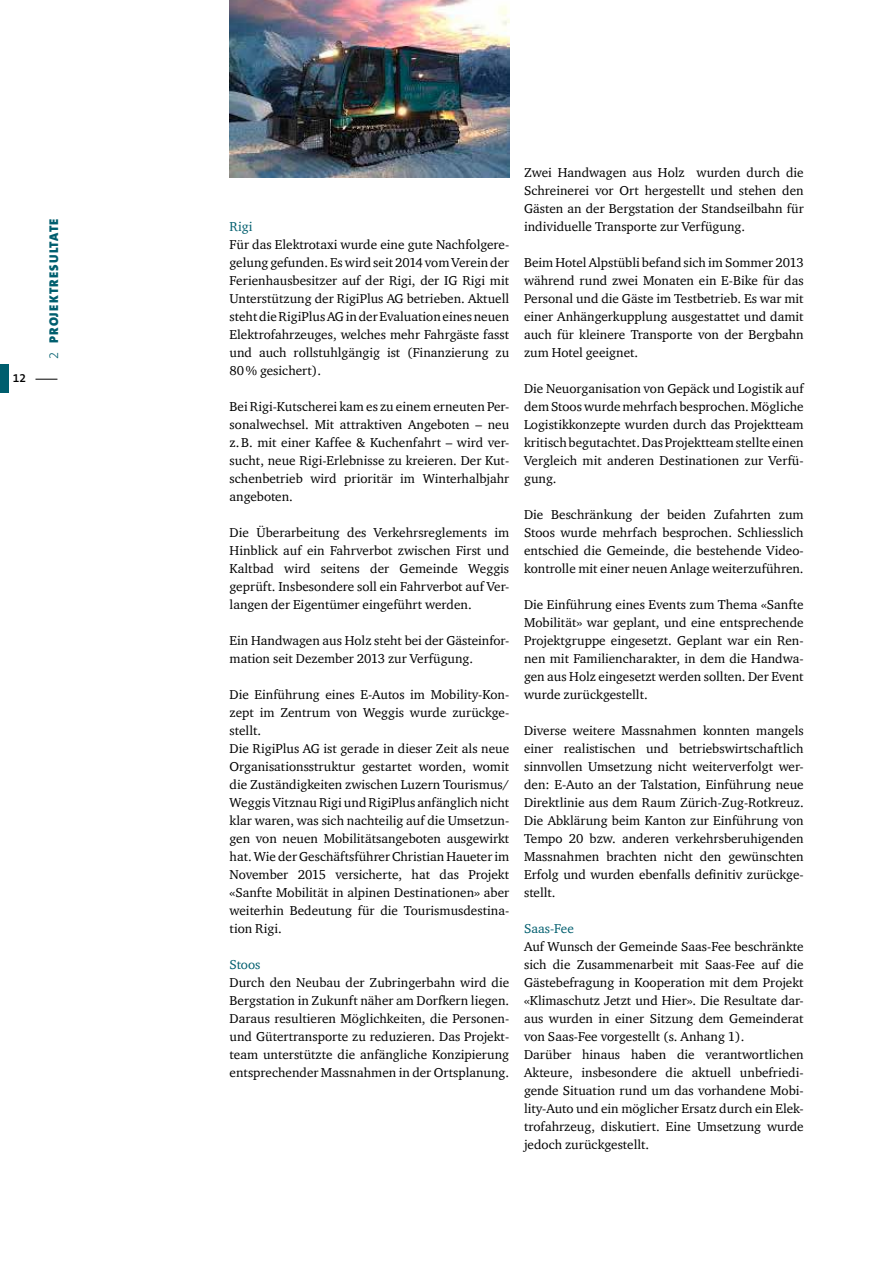
<style>
.page{position:relative;width:893px;height:1263px;background:#fff}
.page>*{position:absolute;margin:0;border:0;box-sizing:border-box;transform-origin:0 0}
.t1{font:13.2px/18px "ITC Charter Com";color:#000;text-align:justify}
.t2{font:13.2px "ITC Charter Com";color:#005e6e}
.t3{font:900 12.75px "The Sans B W9";letter-spacing:.095em;color:#005e6e}
.t4{font:600 12px "The Sans B W6";color:#000}
.s1{font-family:"The Sans B W3";font-weight:300}
</style>
<div class="page">
<img style="left:230px;top:0;width:279px;height:177px">
<svg style="left:35px;top:379px;width:22px;height:1px"></svg>
<div style="left:0;top:364px;width:9px;height:29px;background:#005e6e"></div>
<p class="t4" style="left:13px;top:370px;width:15px">12</p>
<p class="t3" style="left:46px;top:358px;width:141px;rotate:-90deg"><span class="s1">2</span> PROJEKTRESULTATE</p>
<p class="t2" style="left:230px;top:218px;width:24px">Rigi</p>
<p class="t1" style="left:230px;top:235px;width:281px">Für das Elektrotaxi wurde eine gute Nachfolgere&shy;gelung gefunden. Es wird seit 2014 vom Verein der Ferienhausbesitzer auf der Rigi, der IG Rigi mit Unterstützung der RigiPlus AG betrieben. Aktuell steht die RigiPlus AG in der Evaluation eines neuen Elektrofahrzeuges, welches mehr Fahrgäste fasst und auch rollstuhlgängig ist (Finanzierung zu 80% gesichert).</p>
<p class="t1" style="left:230px;top:397px;width:281px">Bei Rigi-Kutscherei kam es zu einem erneuten Per&shy;sonalwechsel. Mit attraktiven Angeboten – neu z.B. mit einer Kaffee &amp; Kuchenfahrt – wird ver&shy;sucht, neue Rigi-Erlebnisse zu kreieren. Der Kut&shy;schenbetrieb wird prioritär im Winterhalbjahr angeboten.</p>
<p class="t1" style="left:230px;top:523px;width:281px">Die Überarbeitung des Verkehrsreglements im Hinblick auf ein Fahrverbot zwischen First und Kaltbad wird seitens der Gemeinde Weggis geprüft. Insbesondere soll ein Fahrverbot auf Ver&shy;langen der Eigentümer eingeführt werden.</p>
<p class="t1" style="left:230px;top:631px;width:281px">Ein Handwagen aus Holz steht bei der Gästeinfor&shy;mation seit Dezember 2013 zur Verfügung.</p>
<p class="t1" style="left:230px;top:685px;width:281px;text-align:left">Die Einführung eines E-Autos im Mobility-Kon&shy;zept im Zentrum von Weggis wurde zurückge&shy;stellt.<br>Die RigiPlus AG ist gerade in dieser Zeit als neue Organisationsstruktur gestartet worden, womit die Zuständigkeiten zwischen Luzern Tourismus/ Weggis Vitznau Rigi und RigiPlus anfänglich nicht klar waren, was sich nachteilig auf die Umsetzun&shy;gen von neuen Mobilitätsangeboten ausgewirkt hat. Wie der Geschäftsführer Christian Haueter im November 2015 versicherte, hat das Projekt «Sanfte Mobilität in alpinen Destinationen» aber weiterhin Bedeutung für die Tourismusdestina&shy;tion Rigi.</p>
<p class="t2" style="left:230px;top:956px;width:32px">Stoos</p>
<p class="t1" style="left:230px;top:973px;width:281px">Durch den Neubau der Zubringerbahn wird die Bergstation in Zukunft näher am Dorfkern liegen.<br>Daraus resultieren Möglichkeiten, die Personen&shy;und Gütertransporte zu reduzieren. Das Projekt&shy;team unterstützte die anfängliche Konzipierung entsprechender Massnahmen in der Ortsplanung.</p>
<p class="t1" style="left:524px;top:163px;width:281px">Zwei Handwagen aus Holz wurden durch die Schreinerei vor Ort hergestellt und stehen den Gästen an der Bergstation der Standseilbahn für individuelle Transporte zur Verfügung.</p>
<p class="t1" style="left:524px;top:253px;width:281px">Beim Hotel Alpstübli befand sich im Sommer 2013 während rund zwei Monaten ein E-Bike für das Personal und die Gäste im Testbetrieb. Es war mit einer Anhängerkupplung ausgestattet und damit auch für kleinere Transporte von der Bergbahn zum Hotel geeignet.</p>
<p class="t1" style="left:524px;top:379px;width:281px">Die Neuorganisation von Gepäck und Logistik auf dem Stoos wurde mehrfach besprochen. Mögliche Logistikkonzepte wurden durch das Projektteam kritisch begutachtet. Das Projektteam stellte einen Vergleich mit anderen Destinationen zur Verfü&shy;gung.</p>
<p class="t1" style="left:524px;top:505px;width:281px">Die Beschränkung der beiden Zufahrten zum Stoos wurde mehrfach besprochen. Schliesslich entschied die Gemeinde, die bestehende Video&shy;kontrolle mit einer neuen Anlage weiterzuführen.</p>
<p class="t1" style="left:524px;top:595px;width:281px">Die Einführung eines Events zum Thema «Sanfte Mobilität» war geplant, und eine entsprechende Projektgruppe eingesetzt. Geplant war ein Ren&shy;nen mit Familiencharakter, in dem die Handwa&shy;gen aus Holz eingesetzt werden sollten. Der Event wurde zurückgestellt.</p>
<p class="t1" style="left:524px;top:721px;width:281px">Diverse weitere Massnahmen konnten mangels einer realistischen und betriebswirtschaftlich sinnvollen Umsetzung nicht weiterverfolgt wer&shy;den: E-Auto an der Talstation, Einführung neue Direktlinie aus dem Raum Zürich-Zug-Rotkreuz.<br>Die Abklärung beim Kanton zur Einführung von Tempo 20 bzw. anderen verkehrsberuhigenden Massnahmen brachten nicht den gewünschten Erfolg und wurden ebenfalls definitiv zurückge&shy;stellt.</p>
<p class="t2" style="left:524px;top:920px;width:51px">Saas-Fee</p>
<p class="t1" style="left:524px;top:937px;width:281px;text-align:left">Auf Wunsch der Gemeinde Saas-Fee beschränkte sich die Zusammenarbeit mit Saas-Fee auf die Gästebefragung in Kooperation mit dem Projekt «Klimaschutz Jetzt und Hier». Die Resultate dar&shy;aus wurden in einer Sitzung dem Gemeinderat von Saas-Fee vorgestellt (s. Anhang 1).<br>Darüber hinaus haben die verantwortlichen Akteure, insbesondere die aktuell unbefriedi&shy;gende Situation rund um das vorhandene Mobi&shy;lity-Auto und ein möglicher Ersatz durch ein Elek&shy;trofahrzeug, diskutiert. Eine Umsetzung wurde jedoch zurückgestellt.</p>
</div>
